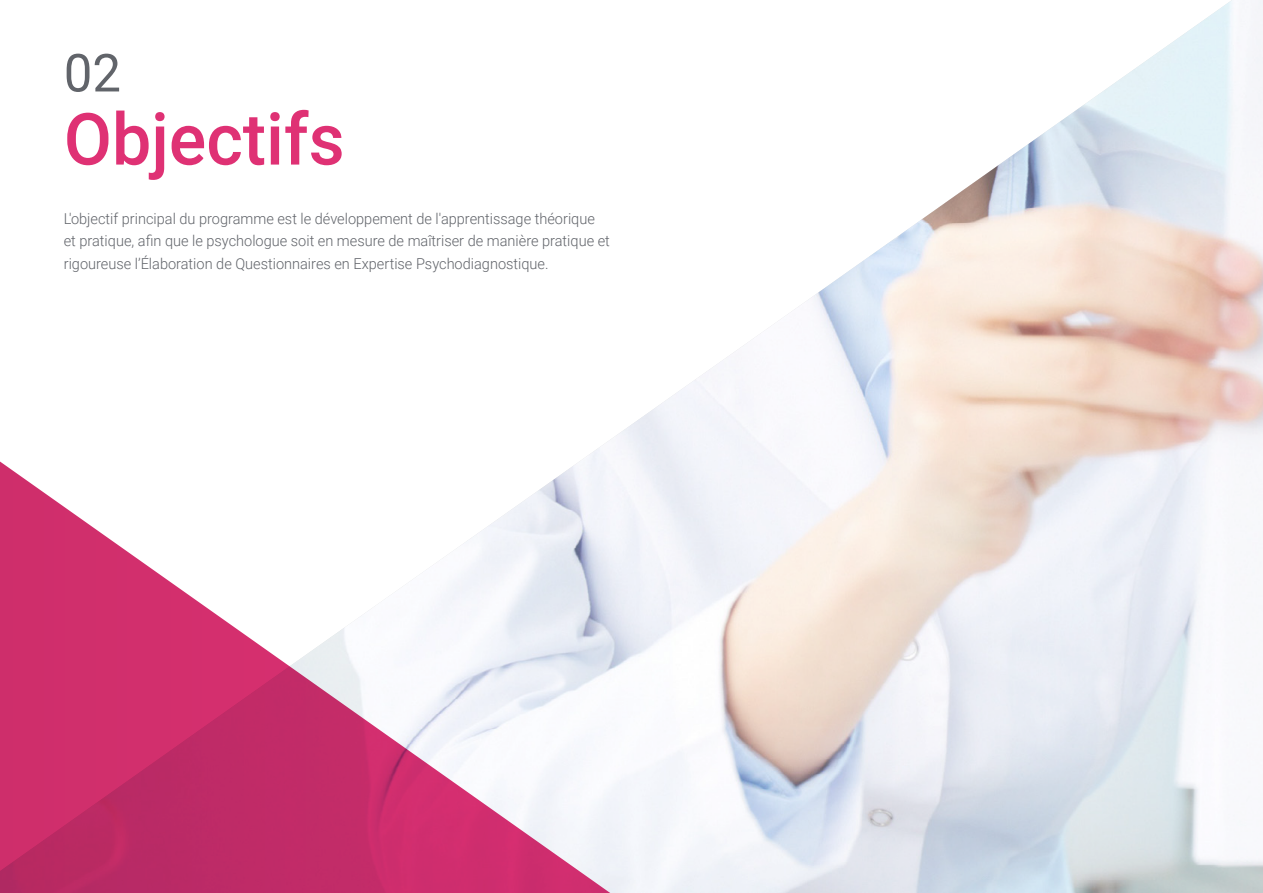
<style>
.page{position:relative;width:1263px;height:893px;background:#fff}
.page>*{position:absolute;margin:0;border:0;box-sizing:border-box;transform-origin:0 0}
.t1{font:500 72px "Roboto";color:#df3174}
.t2{font:52.5px "Roboto";color:#61646a}
.t3{font:300 15px/22.5px "Roboto";color:#61646a}
</style>
<div class="page">
<img style="left:602px;top:0;width:661px;height:893px">
<svg style="left:0;top:446px;width:640px;height:447px"></svg>
<h2 class="t2" style="left:64px;top:36px;width:59px">02</h2>
<h1 class="t1" style="left:64px;top:89px;width:282px">Objectifs</h1>
<p class="t3" style="left:64px;top:207px;width:548px">L'objectif principal du programme est le développement de l'apprentissage théorique et pratique, afin que le psychologue soit en mesure de maîtriser de manière pratique et rigoureuse l’Élaboration de Questionnaires en Expertise Psychodiagnostique.</p>
</div>
